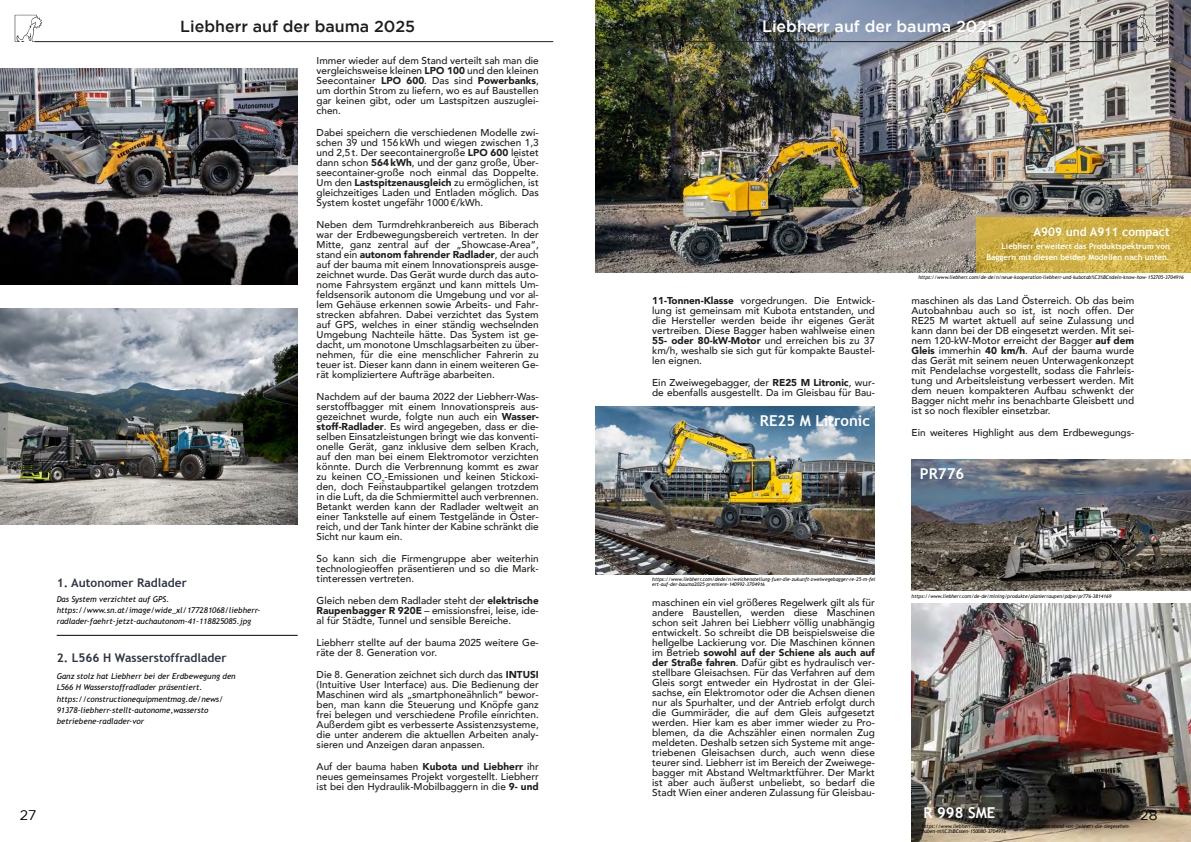
<style>
.page{position:relative;width:1191px;height:842px;background:#fff}
.page>*{position:absolute;margin:0;border:0;box-sizing:border-box;transform-origin:0 0}
.t1{font:500 16px "Gotham";color:#1d1d1b}
.t2{font:500 16px "Gotham";color:#fff}
.t3{font:700 15px "Trebuchet MS";color:#fff}
.t4{font:14px "Gotham";color:#020303}
.t5{font:700 12px "Trebuchet MS";color:#2e3543}
.t6{font:700 12px "Trebuchet MS";color:#fff}
.t7{font:500 10px/10px "Avenir";color:#1d1d1b;text-align:justify}
.t8{font:italic 8px/11px "Trebuchet MS";color:#020303}
.t9{font:700 8px/11px "Trebuchet MS";color:#fff;text-align:right}
.t10{font:italic 5px/5px "Trebuchet MS";color:#020303}
.s1{font-weight:900}
.s2{font-family:"Helvetica";font-weight:400}
</style>
<div class="page">
<img style="left:595px;top:0;width:596px;height:273px">
<img style="left:595px;top:406px;width:280px;height:168px">
<img style="left:911px;top:604px;width:280px;height:238px">
<div style="left:976px;top:217px;width:215px;height:56px;background:#f4c000;opacity:.53"></div>
<img style="left:0;top:69px;width:298px;height:215px">
<img style="left:911px;top:459px;width:280px;height:132px">
<img style="left:0;top:309px;width:298px;height:216px">
<hr style="left:57px;top:635px;width:241px;height:1px;background:#020303">
<hr style="left:35px;top:41px;width:518px;height:1px;background:#242021">
<svg style="left:15px;top:15px;width:27px;height:27px"></svg>
<hr style="left:624px;top:41px;width:518px;height:1px;background:#242021">
<svg style="left:1135px;top:15px;width:27px;height:27px"></svg>
<h1 class="t1" style="left:180px;top:21px;width:236px">Liebherr auf der bauma 2025</h1>
<p class="t5" style="left:57px;top:578px;width:132px">1. Autonomer Radlader</p>
<p class="t8" style="left:57px;top:594px;width:205px">Das System verzichtet auf GPS. https://www.sn.at/image/wide_xl/177281068/liebherr&shy;radlader-faehrt-jetzt-auchautonom-41-118825085.jpg</p>
<p class="t5" style="left:57px;top:653px;width:171px">2. L566 H Wasserstoffradlader</p>
<p class="t8" style="left:57px;top:672px;width:180px">Ganz stolz hat Liebherr bei der Erdbewegung den L566 H Wasserstoffradlader präsentiert. https://constructionequipmentmag.de/news/ 91378-liebherr-stellt-autonome,wassersto betriebene-radlader-vor</p>
<p class="t7" style="left:317px;top:56px;width:224px">Immer wieder auf dem Stand verteilt sah man die vergleichsweise kleinen <span class="s1">LPO 100</span> und den kleinen Seecontainer <span class="s1">LPO 600</span>. Das sind <span class="s1">Powerbanks</span>, um dorthin Strom zu liefern, wo es auf Baustellen gar keinen gibt, oder um Lastspitzen auszuglei&shy;chen.</p>
<p class="t7" style="left:317px;top:128px;width:224px">Dabei speichern die verschiedenen Modelle zwi&shy;schen 39 und 156 kWh und wiegen zwischen 1,3 und 2,5 t. Der seecontainergroße <span class="s1">LPO 600</span> leistet dann schon <span class="s1">564 kWh</span>, und der ganz große, Über&shy;seecontainer-große noch einmal das Doppelte.<br>Um den <span class="s1">Lastspitzenausgleich</span> zu ermöglichen, ist gleichzeitiges Laden und Entladen möglich. Das System kostet ungefähr 1000 €/kWh.</p>
<p class="t7" style="left:317px;top:220px;width:224px">Neben dem Turmdrehkranbereich aus Biberach war der Erdbewegungsbereich vertreten. In der Mitte, ganz zentral auf der „Showcase-Area“, stand ein <span class="s1">autonom fahrender Radlader</span>, der auch auf der bauma mit einem Innovationspreis ausge&shy;zeichnet wurde. Das Gerät wurde durch das auto&shy;nome Fahrsystem ergänzt und kann mittels Um&shy;feldsensorik autonom die Umgebung und vor al&shy;lem Gehäuse erkennen sowie Arbeits- und Fahr&shy;strecken abfahren. Dabei verzichtet das System auf GPS, welches in einer ständig wechselnden Umgebung Nachteile hätte. Das System ist ge&shy;dacht, um monotone Umschlagsarbeiten zu über&shy;nehmen, für die eine menschlicher Fahrerin zu teuer ist. Dieser kann dann in einem weiteren Ge&shy;rät kompliziertere Aufträge abarbeiten.</p>
<p class="t7" style="left:317px;top:392px;width:224px">Nachdem auf der bauma 2022 der Liebherr-Was&shy;serstoffbagger mit einem Innovationspreis aus&shy;gezeichnet wurde, folgte nun auch ein <span class="s1">Wasser&shy;stoff-Radlader</span>. Es wird angegeben, dass er die&shy;selben Einsatzleistungen bringt wie das konventi&shy;onelle Gerät, ganz inklusive dem selben Krach, auf den man bei einem Elektromotor verzichten könnte. Durch die Verbrennung kommt es zwar zu keinen CO<span class="s2">₂</span>-Emissionen und keinen Stickoxi&shy;den, doch Feinstaubpartikel gelangen trotzdem in die Luft, da die Schmiermittel auch verbrennen.<br>Betankt werden kann der Radlader weltweit an einer Tankstelle auf einem Testgelände in Öster&shy;reich, und der Tank hinter der Kabine schränkt die Sicht nur kaum ein.</p>
<p class="t7" style="left:317px;top:554px;width:224px">So kann sich die Firmengruppe aber weiterhin technologieoffen präsentieren und so die Mark&shy;tinteressen vertreten.</p>
<p class="t7" style="left:317px;top:596px;width:224px">Gleich neben dem Radlader steht der <span class="s1">elektrische Raupenbagger R 920E</span> – emissionsfrei, leise, ide&shy;al für Städte, Tunnel und sensible Bereiche.</p>
<p class="t7" style="left:317px;top:638px;width:224px">Liebherr stellte auf der bauma 2025 weitere Ge&shy;räte der 8. Generation vor.</p>
<p class="t7" style="left:317px;top:670px;width:224px">Die 8. Generation zeichnet sich durch das <span class="s1">INTUSI </span>(Intuitive User Interface) aus. Die Bedienung der Maschinen wird als „smartphoneähnlich“ bewor&shy;ben, man kann die Steuerung und Knöpfe ganz frei belegen und verschiedene Profile einrichten.<br>Außerdem gibt es verbesserte Assistenzsysteme, die unter anderem die aktuellen Arbeiten analy&shy;sieren und Anzeigen daran anpassen.</p>
<p class="t7" style="left:317px;top:762px;width:224px">Auf der bauma haben <span class="s1">Kubota und Liebherr</span> ihr neues gemeinsames Projekt vorgestellt. Liebherr ist bei den Hydraulik-Mobilbaggern in die <span class="s1">9- und</span></p>
<h1 class="t2" style="left:762px;top:21px;width:236px">Liebherr auf der bauma 2025</h1>
<p class="t6" style="left:1033px;top:227px;width:138px">A909 und A911 compact</p>
<p class="t9" style="left:986px;top:241px;width:185px">Liebherr erweitert das Produktspektrum von<br>Baggern mit diesen beiden Modellen nach unten.</p>
<p class="t7" style="left:652px;top:296px;width:224px"><span class="s1">11-Tonnen-Klasse</span> vorgedrungen. Die Entwick&shy;lung ist gemeinsam mit Kubota entstanden, und die Hersteller werden beide ihr eigenes Gerät vertreiben. Diese Bagger haben wahlweise einen <span class="s1">55- oder 80-kW-Motor</span> und erreichen bis zu 37 km/h, weshalb sie sich gut für kompakte Baustel&shy;len eignen.</p>
<p class="t7" style="left:652px;top:378px;width:224px">Ein Zweiwegebagger, der <span class="s1">RE25 M Litronic</span>, wur&shy;de ebenfalls ausgestellt. Da im Gleisbau für Bau-</p>
<h2 class="t3" style="left:760px;top:414px;width:112px">RE25 M Litronic</h2>
<p class="t10" style="left:918px;top:275px;width:267px">https://www.liebherr.com/de-de/n/neue-kooperation-liebherr-und-kubotab%C3%BCndeln-know-how-152705-3704916</p>
<p class="t7" style="left:911px;top:296px;width:224px">maschinen als das Land Österreich. Ob das beim Autobahnbau auch so ist, ist noch offen. Der RE25 M wartet aktuell auf seine Zulassung und kann dann bei der DB eingesetzt werden. Mit sei&shy;nem 120-kW-Motor erreicht der Bagger <span class="s1">auf dem Gleis</span> immerhin <span class="s1">40 km/h</span>. Auf der bauma wurde das Gerät mit seinem neuen Unterwagenkonzept mit Pendelachse vorgestellt, sodass die Fahrleis&shy;tung und Arbeitsleistung verbessert werden. Mit dem neuen kompakteren Aufbau schwenkt der Bagger nicht mehr ins benachbarte Gleisbett und ist so noch flexibler einsetzbar.</p>
<p class="t7" style="left:911px;top:428px;width:224px">Ein weiteres Highlight aus dem Erdbewegungs-</p>
<h2 class="t3" style="left:920px;top:468px;width:46px">PR776</h2>
<p class="t10" style="left:652px;top:577px;width:225px">https://www.liebherr.com/dede/n/weichenstellung-fuer-die-zukunft-zweiwegebagger-re-25-m-fei ert-auf-der-bauma2025-premiere-140992-3704916</p>
<p class="t7" style="left:652px;top:598px;width:224px">maschinen ein viel größeres Regelwerk gilt als für andere Baustellen, werden diese Maschinen schon seit Jahren bei Liebherr völlig unabhängig entwickelt. So schreibt die DB beispielsweise die hellgelbe Lackierung vor. Die Maschinen können im Betrieb <span class="s1">sowohl auf der Schiene als auch auf der Straße fahren</span>. Dafür gibt es hydraulisch ver&shy;stellbare Gleisachsen. Für das Verfahren auf dem Gleis sorgt entweder ein Hydrostat in der Glei&shy;sachse, ein Elektromotor oder die Achsen dienen nur als Spurhalter, und der Antrieb erfolgt durch die Gummiräder, die auf dem Gleis aufgesetzt werden. Hier kam es aber immer wieder zu Pro&shy;blemen, da die Achszähler einen normalen Zug meldeten. Deshalb setzen sich Systeme mit ange&shy;triebenen Gleisachsen durch, auch wenn diese teurer sind. Liebherr ist im Bereich der Zweiwege&shy;bagger mit Abstand Weltmarktführer. Der Markt ist aber auch äußerst unbeliebt, so bedarf die Stadt Wien einer anderen Zulassung für Gleisbau-</p>
<p class="t10" style="left:911px;top:594px;width:201px">https://www.liebherr.com/de-de/mining/produkte/planierraupen/pdpe/pr776-3814169</p>
<h2 class="t3" style="left:923px;top:807px;width:73px">R 998 SME</h2>
<p class="t10" style="left:921px;top:824px;width:210px">https://www.liebherr.com/de-de/n/giganten-am-bauma-stand-von-liebherr-die-siegesehen&shy;haben-m%C3%BCssen-150080-3704916</p>
<h3 class="t4" style="left:20px;top:810px;width:18px">27</h3>
<h3 class="t4" style="left:1154px;top:810px;width:19px">28</h3>
<h3 class="t4" style="left:1140px;top:810px;width:19px">28</h3>
</div>
